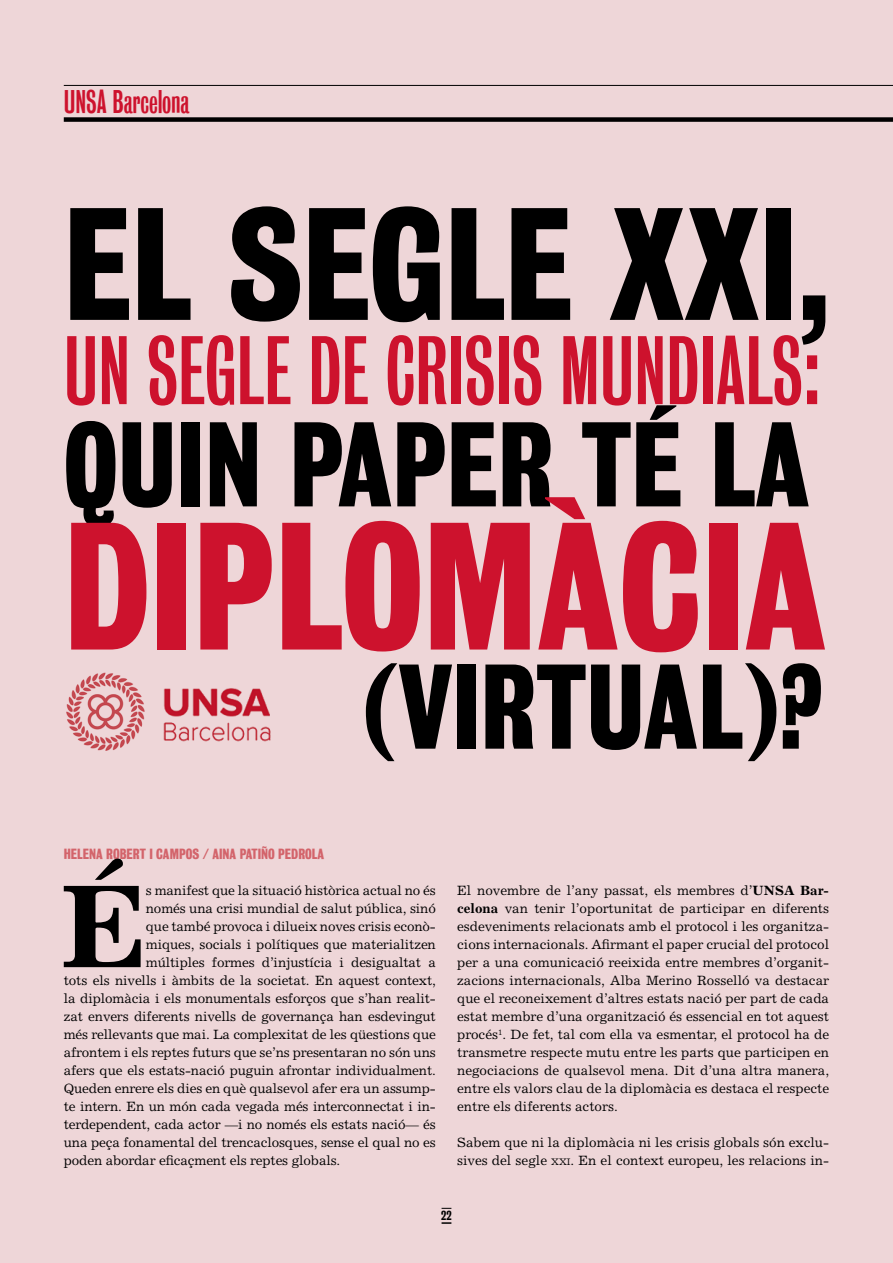
<style>
.page{position:relative;width:893px;height:1263px;background:#eed6d8}
.page>*{position:absolute;margin:0;border:0;box-sizing:border-box;transform-origin:0 0}
.t1{font:165px "Bureau Grotesque Three Seven";color:#cd122d}
.t2{font:145.5px "Bureau Grotesque Three Seven";color:#000}
.t3{font:700 118.8px "Excelsior";color:#000}
.t4{font:109.5px "Bureau Grotesque Three Seven";color:#000}
.t5{font:88.5px "Bureau Grotesque One Three";color:#cd122d}
.t6{font:30px "Bureau Grotesque One Three";color:#cd122d}
.t7{font:13.5px/18px "Excelsior";letter-spacing:-.01em;color:#000;text-align:justify}
.t8{font:13.5px "Bureau Grotesque Three Seven";color:#d3646b}
.t9{font:12px "Bureau Grotesque Three Five";color:#000}
.s1{font-weight:700}
.s2{font-size:9.45px}
</style>
<div class="page">
<svg style="left:442px;top:1222px;width:9px;height:2px"></svg>
<hr style="left:64px;top:85px;width:829px;height:1px;background:#000">
<div style="left:64px;top:117px;width:829px;height:5px;background:#000"></div>
<img style="left:66px;top:672px;width:79px;height:79px">
<img style="left:163px;top:688px;width:108px;height:54px">
<h3 class="t6" style="left:64px;top:85px;width:127px">UNSA Barcelona</h3>
<h2 class="t2" style="left:64px;top:180px;width:768px">EL SEGLE XXI,</h2>
<h3 class="t5" style="left:64px;top:322px;width:759px">UN SEGLE DE CRISIS MUNDIALS:</h3>
<h3 class="t4" style="left:64px;top:401px;width:748px">QUIN PAPER TÉ LA</h3>
<h1 class="t1" style="left:64px;top:491px;width:764px">DIPLOMÀCIA</h1>
<h3 class="t4" style="left:363px;top:644px;width:462px">(VIRTUAL)?</h3>
<p class="t8" style="left:64px;top:846px;width:262px">HELENA ROBERT I CAMPOS / AINA PATIÑO PEDROLA</p>
<h3 class="t3" style="left:61px;top:854px;width:87px">É</h3>
<p class="t7" style="left:146px;top:881px;width:291px">s manifest que la situació històrica actual no és</p>
<p class="t7" style="left:146px;top:899px;width:291px">només una crisi mundial de salut pública, sinó</p>
<p class="t7" style="left:146px;top:917px;width:292px">que també provoca i dilueix noves crisis econò-</p>
<p class="t7" style="left:146px;top:935px;width:291px">miques, socials i polítiques que materialitzen</p>
<p class="t7" style="left:146px;top:953px;width:291px">múltiples formes d’injustícia i desigualtat a</p>
<p class="t7" style="left:64px;top:971px;width:374px">tots els nivells i àmbits de la societat. En aquest context,</p>
<p class="t7" style="left:64px;top:989px;width:374px">la diplomàcia i els monumentals esforços que s’han realit-</p>
<p class="t7" style="left:64px;top:1007px;width:374px">zat envers diferents nivells de governança han esdevingut</p>
<p class="t7" style="left:64px;top:1025px;width:374px">més rellevants que mai. La complexitat de les qüestions que</p>
<p class="t7" style="left:64px;top:1043px;width:374px">afrontem i els reptes futurs que se’ns presentaran no són uns</p>
<p class="t7" style="left:64px;top:1061px;width:374px">afers que els estats-nació puguin afrontar individualment.</p>
<p class="t7" style="left:64px;top:1079px;width:374px">Queden enrere els dies en què qualsevol afer era un assump-</p>
<p class="t7" style="left:64px;top:1097px;width:374px">te intern. En un món cada vegada més interconnectat i in-</p>
<p class="t7" style="left:64px;top:1115px;width:374px">terdependent, cada actor —i no només els estats nació— és</p>
<p class="t7" style="left:64px;top:1133px;width:374px">una peça fonamental del trencaclosques, sense el qual no es</p>
<p class="t7" style="left:64px;top:1151px;width:278px">poden abordar eficaçment els reptes globals.</p>
<p class="t7" style="left:457px;top:881px;width:374px">El novembre de l’any passat, els membres d’<span class="s1">UNSA Bar&shy;celona</span> van tenir l’oportunitat de participar en diferents esdeveniments relacionats amb el protocol i les organitza&shy;cions internacionals. Afirmant el paper crucial del protocol per a una comunicació reeixida entre membres d’organit&shy;zacions internacionals, Alba Merino Rosselló va destacar que el reconeixement d’altres estats nació per part de cada estat membre d’una organització és essencial en tot aquest procés<sup>1</sup>. De fet, tal com ella va esmentar, el protocol ha de transmetre respecte mutu entre les parts que participen en negociacions de qualsevol mena. Dit d’una altra manera, entre els valors clau de la diplomàcia es destaca el respecte entre els diferents actors.</p>
<p class="t7" style="left:457px;top:1133px;width:374px">Sabem que ni la diplomàcia ni les crisis globals són exclu&shy;sives del segle <span class="s2">xxi</span>. En el context europeu, les relacions in-</p>
<p class="t9" style="left:441px;top:1208px;width:12px">22</p>
</div>
